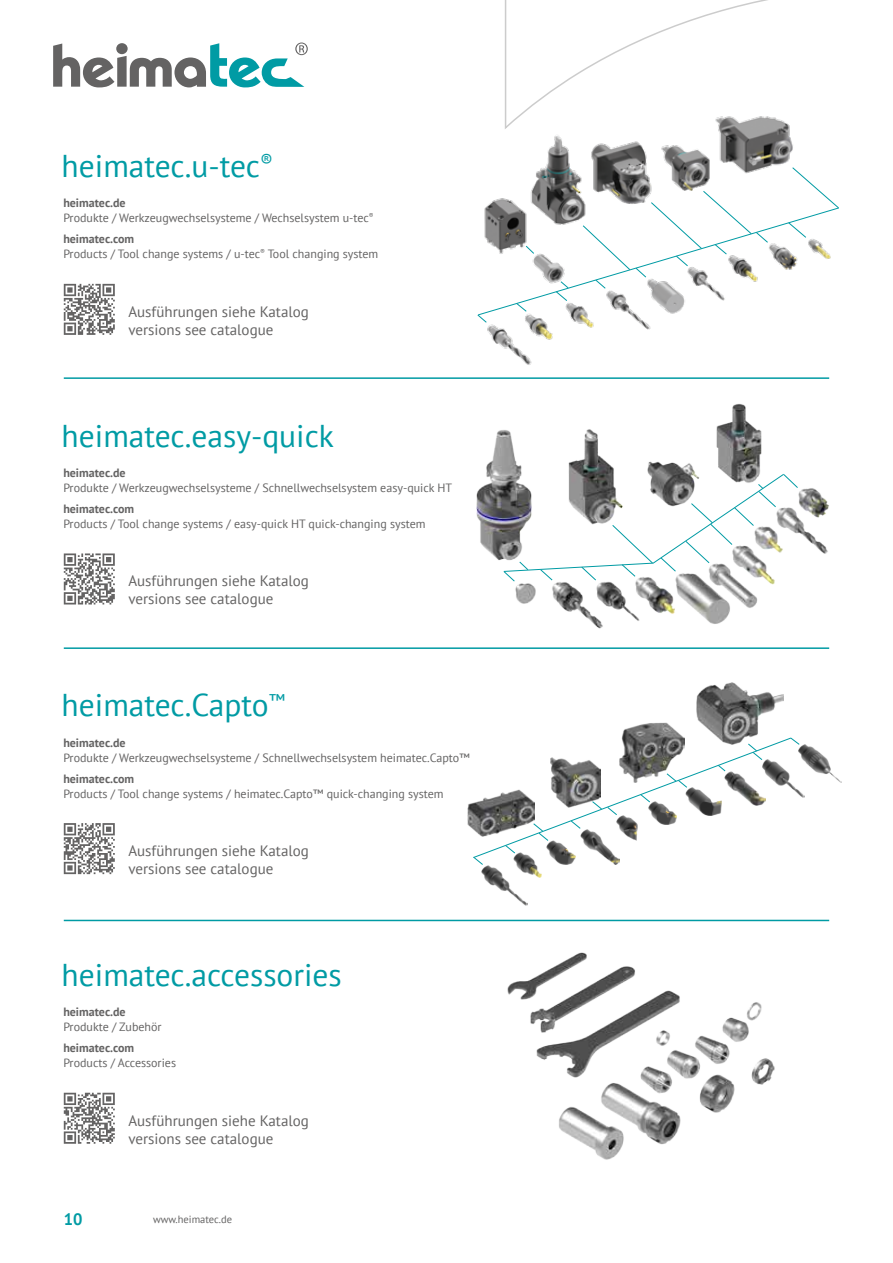
<style>
.page{position:relative;width:893px;height:1263px;background:#fff}
.page>*{position:absolute;margin:0;border:0;box-sizing:border-box;transform-origin:0 0}
.t1{font:31.5px "PT Sans";color:#009ba4}
.t2{font:700 16.5px "PT Sans";color:#009ba4}
.t3{font:15px/18px "PT Sans";color:#646363}
.t4{font:12px/15px "PT Sans";color:#646363}
.t5{font:700 12px "PT Sans";color:#646363}
.t6{font:10.5px "PT Sans";color:#646363}
.s1{font-weight:700}
</style>
<div class="page">
<hr style="left:64px;top:377px;width:765px;height:2px;background:#009ba4">
<hr style="left:64px;top:647px;width:765px;height:2px;background:#009ba4">
<hr style="left:64px;top:920px;width:765px;height:1px;background:#009ba4">
<img style="left:487px;top:131px;width:306px;height:234px">
<svg style="left:505px;top:0;width:285px;height:131px"></svg>
<img style="left:476px;top:404px;width:353px;height:225px">
<img style="left:507px;top:952px;width:268px;height:208px">
<img style="left:800px;top:744px;width:42px;height:38px">
<img style="left:800px;top:760px;width:5px;height:37px">
<img style="left:527px;top:865px;width:14px;height:12px">
<img style="left:481px;top:865px;width:46px;height:41px">
<img style="left:696px;top:683px;width:88px;height:54px">
<img style="left:622px;top:723px;width:61px;height:14px">
<img style="left:467px;top:803px;width:6px;height:26px">
<svg style="left:64px;top:284px;width:51px;height:51px"></svg>
<svg style="left:64px;top:553px;width:51px;height:51px"></svg>
<svg style="left:64px;top:823px;width:51px;height:51px"></svg>
<svg style="left:64px;top:1093px;width:51px;height:51px"></svg>
<svg style="left:503px;top:473px;width:295px;height:109px"></svg>
<svg style="left:473px;top:737px;width:327px;height:128px"></svg>
<svg style="left:477px;top:167px;width:362px;height:156px"></svg>
<svg style="left:53px;top:43px;width:255px;height:44px"></svg>
<h1 class="t1" style="left:62px;top:146px;width:213px">heimatec.u-tec<sup>®</sup></h1>
<p class="t4" style="left:63px;top:195px;width:312px"><span class="s1">heimatec.de<br></span>Produkte / Werkzeugwechselsysteme / Wechselsystem u-tec<sup>®</sup></p>
<p class="t4" style="left:63px;top:231px;width:317px"><span class="s1">heimatec.com<br></span>Products / Tool change systems / u-tec<sup>®</sup> Tool changing system</p>
<p class="t3" style="left:128px;top:302px;width:182px">Ausführungen siehe Katalog versions see catalogue</p>
<h1 class="t1" style="left:62px;top:415px;width:274px">heimatec.easy-quick</h1>
<p class="t5" style="left:63px;top:465px;width:64px">heimatec.de</p>
<p class="t4" style="left:63px;top:480px;width:390px">Produkte / Werkzeugwechselsysteme / Schnellwechselsystem easy-quick HT</p>
<p class="t5" style="left:63px;top:501px;width:72px">heimatec.com</p>
<p class="t4" style="left:63px;top:516px;width:364px">Products / Tool change systems / easy-quick HT quick-changing system</p>
<p class="t3" style="left:128px;top:572px;width:182px">Ausführungen siehe Katalog versions see catalogue</p>
<h1 class="t1" style="left:62px;top:685px;width:225px">heimatec.Capto<sup>™</sup></h1>
<p class="t5" style="left:63px;top:734px;width:64px">heimatec.de</p>
<p class="t4" style="left:63px;top:749px;width:408px">Produkte / Werkzeugwechselsysteme / Schnellwechselsystem heimatec.Capto™</p>
<p class="t5" style="left:63px;top:770px;width:72px">heimatec.com</p>
<p class="t4" style="left:63px;top:786px;width:382px">Products / Tool change systems / heimatec.Capto™ quick-changing system</p>
<p class="t3" style="left:128px;top:841px;width:182px">Ausführungen siehe Katalog versions see catalogue</p>
<h1 class="t1" style="left:62px;top:954px;width:282px">heimatec.accessories</h1>
<p class="t5" style="left:63px;top:1004px;width:64px">heimatec.de</p>
<p class="t4" style="left:63px;top:1019px;width:100px">Produkte / Zubehör</p>
<p class="t5" style="left:63px;top:1040px;width:72px">heimatec.com</p>
<p class="t4" style="left:63px;top:1055px;width:114px">Products / Accessories</p>
<p class="t3" style="left:128px;top:1111px;width:182px">Ausführungen siehe Katalog versions see catalogue</p>
<h2 class="t2" style="left:64px;top:1208px;width:20px">10</h2>
<p class="t6" style="left:153px;top:1213px;width:81px">www.heimatec.de</p>
</div>
